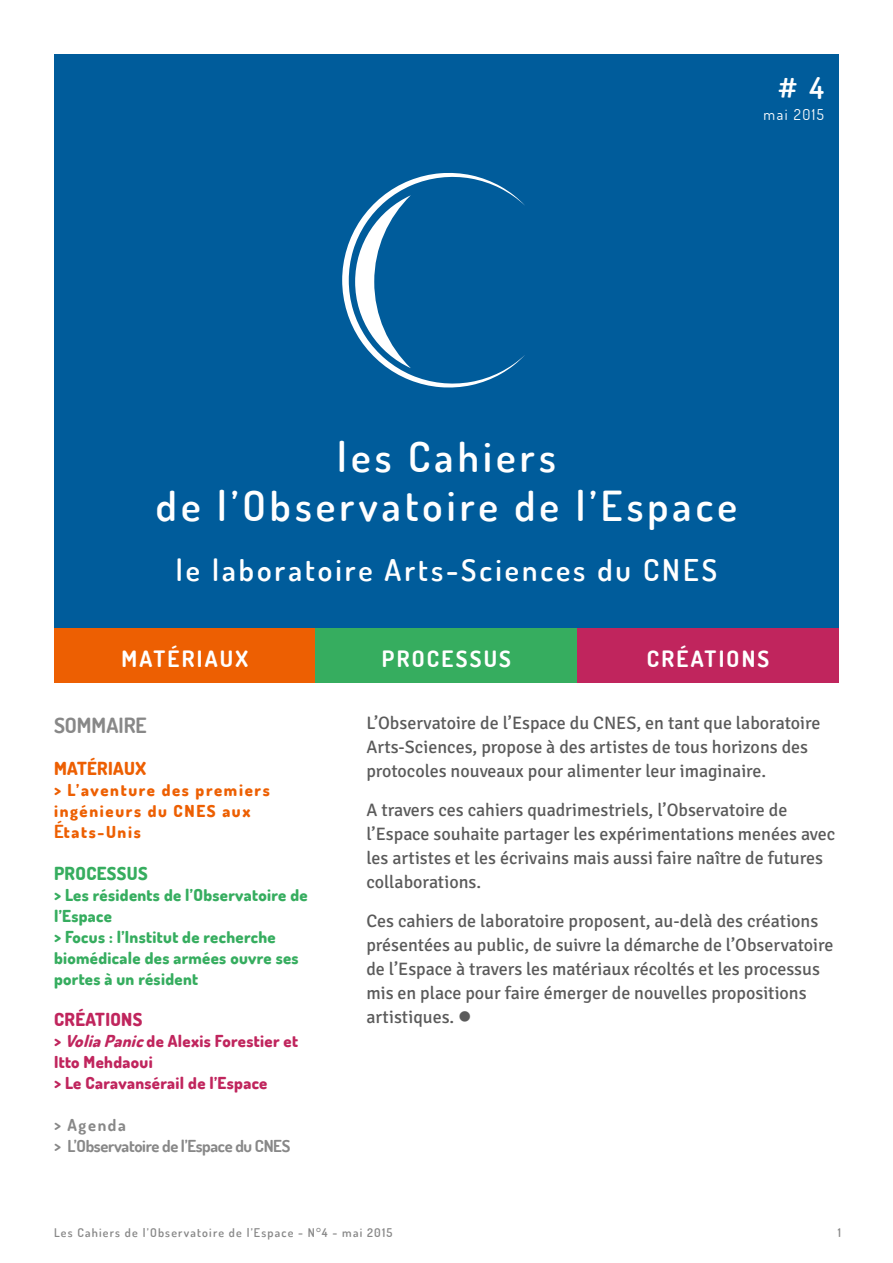
<style>
.page{position:relative;width:893px;height:1263px;background:#fff}
.page>*{position:absolute;margin:0;border:0;box-sizing:border-box;transform-origin:0 0}
.t1{font:600 41.4px/49.7px "Dosis";letter-spacing:.1em;color:#fff;text-align:center}
.t2{font:600 30px "Dosis";letter-spacing:.1em;color:#fff}
.t3{font:700 22.5px "Dosis";letter-spacing:.1em;color:#fff}
.t4{font:700 21px "Dosis";color:#888}
.t5{font:18px/24px "Signika";color:#5a5a5a}
.t6{font:800 18px "Dosis";letter-spacing:.02em;color:#ed5f02}
.t7{font:800 18px "Dosis";letter-spacing:.02em;color:#36ad5f}
.t8{font:800 18px "Dosis";letter-spacing:.02em;color:#c0255d}
.t9{font:800 16.5px/21px "Dosis";letter-spacing:.02em;color:#36ad5f}
.t10{font:800 16.5px/21px "Dosis";letter-spacing:.02em;color:#c0255d}
.t11{font:800 16.5px/21px "Dosis";letter-spacing:.1em;color:#ed5f02}
.t12{font:700 16.5px/21px "Dosis";letter-spacing:-.02em;color:#888}
.t13{font:15px "Dosis";letter-spacing:.1em;color:#fff}
.t14{font:600 12px "Dosis";letter-spacing:.1em;color:#888}
.s1{font-weight:700;font-size:18px}
.s2{font-style:italic}
</style>
<div class="page">
<div style="left:54px;top:54px;width:785px;height:575px;background:#005c9b"></div>
<div style="left:54px;top:629px;width:262px;height:54px;background:#ed5f02"></div>
<div style="left:316px;top:629px;width:261px;height:54px;background:#36ad5f"></div>
<div style="left:577px;top:629px;width:262px;height:54px;background:#c0255d"></div>
<svg style="left:342px;top:173px;width:183px;height:215px"></svg>
<h2 class="t2" style="left:778px;top:68px;width:47px"># 4</h2>
<p class="t13" style="left:764px;top:104px;width:62px">mai 2015</p>
<h1 class="t1" style="left:156px;top:431px;width:582px">les Cahiers<br>de l’Observatoire de l’Espace</h1>
<h2 class="t2" style="left:176px;top:551px;width:543px">le laboratoire Arts-Sciences du CNES</h2>
<p class="t3" style="left:122px;top:645px;width:128px">MATÉRIAUX</p>
<p class="t3" style="left:382px;top:645px;width:131px">PROCESSUS</p>
<p class="t3" style="left:647px;top:645px;width:124px">CRÉATIONS</p>
<p class="t4" style="left:54px;top:711px;width:13px">SOMMAIRE</p>
<p class="t6" style="left:54px;top:756px;width:94px">Matériaux</p>
<p class="t11" style="left:54px;top:779px;width:217px">&gt; L’aventure des premiers ingénieurs du CNES aux<br><span class="s1">É</span>tats-Unis</p>
<p class="t7" style="left:54px;top:862px;width:44px">Process</p>
<p class="t7" style="left:127px;top:862px;width:20px">us</p>
<p class="t9" style="left:54px;top:884px;width:255px">&gt; Les résidents de l’Observatoire de l’Espace<br>&gt; Focus : l’Institut de recherche biomédicale des armées ouvre ses portes à un résident</p>
<p class="t8" style="left:54px;top:1008px;width:79px">Créations</p>
<p class="t10" style="left:54px;top:1030px;width:246px">&gt; <span class="s2">VoliaPanic</span>de Alexis Forestier et<br>Itto Mehdaoui<br>&gt; Le Caravansérail de l’Espace</p>
<p class="t12" style="left:54px;top:1114px;width:211px">&gt; AGENDA<br>&gt; L’OBSERVATOIRE DE L’ESPACE DU CNES</p>
<p class="t5" style="left:366px;top:712px;width:455px">L’Observatoire de l’Espace du CNES, en tant que laboratoire<br>Arts-Sciences, propose à des artistes de tous horizons des protocoles nouveaux pour alimenter leur imaginaire.</p>
<p class="t5" style="left:366px;top:799px;width:470px">A travers ces cahiers quadrimestriels, l’Observatoire de l’Espace souhaite partager les expérimentations menées avec les artistes et les écrivains mais aussi faire naître de futures collaborations.</p>
<p class="t5" style="left:366px;top:910px;width:468px">Ces cahiers de laboratoire proposent, au-delà des créations présentées au public, de suivre la démarche de l’Observatoire de l’Espace à travers les matériaux récoltés et les processus mis en place pour faire émerger de nouvelles propositions artistiques. ●</p>
<p class="t14" style="left:54px;top:1224px;width:340px">Les Cahiers de l’Observatoire de l’Espace - N°4 - mai 2015</p>
<p class="t14" style="left:838px;top:1224px;width:5px">1</p>
</div>
